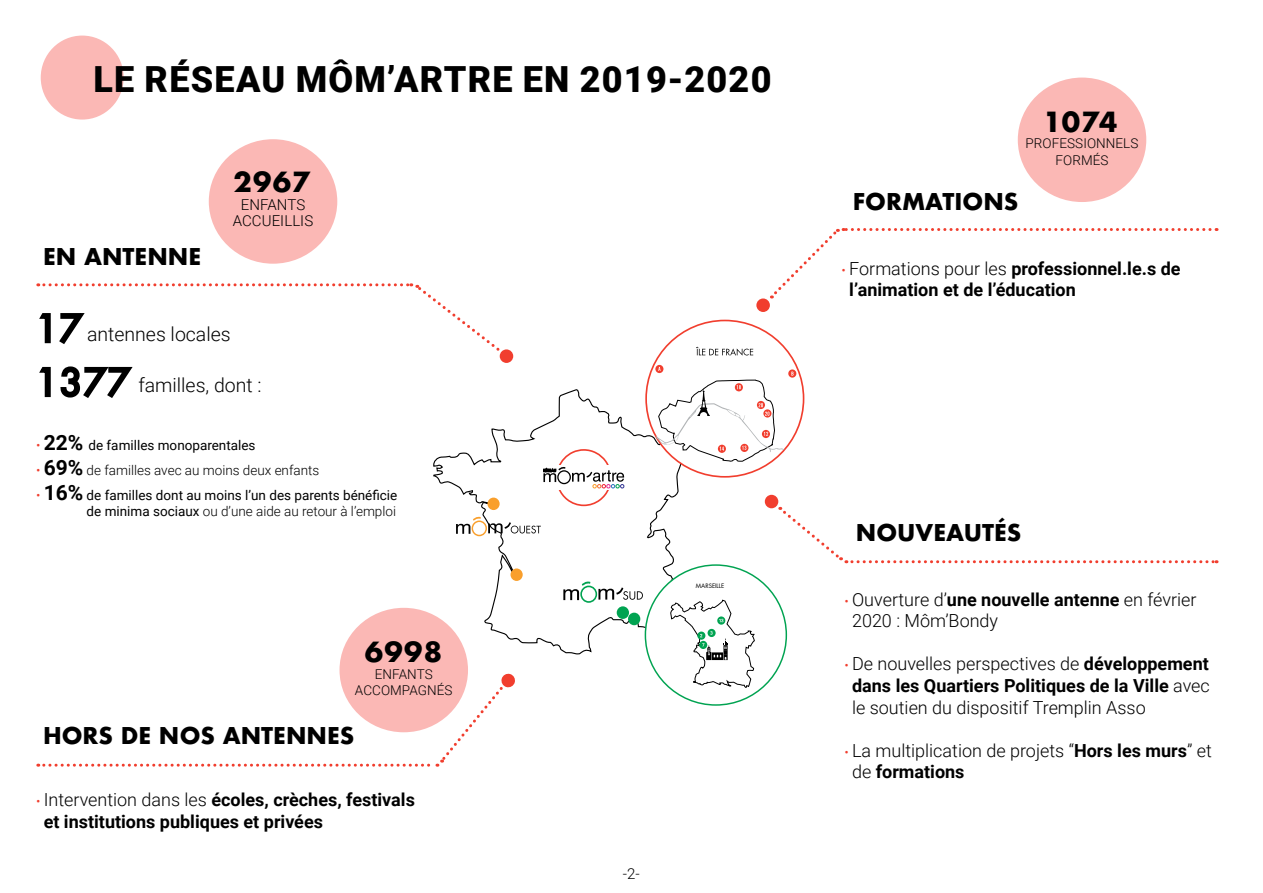
<style>
.page{position:relative;width:1263px;height:893px;background:#fff}
.page>*{position:absolute;margin:0;border:0;box-sizing:border-box;transform-origin:0 0}
.t1{font:900 36px "Roboto";letter-spacing:.035em;color:#000}
.t2{font:700 27px "Futura";letter-spacing:.05em;color:#000}
.t3{font:700 22.5px "Futura";color:#000}
.t4{font:300 19.5px "Roboto";color:#000}
.t5{font:300 18px/21.6px "Roboto";color:#000}
.t6{font:700 18px/21.6px "Roboto";color:#000}
.t7{font:300 15px/16.5px "Roboto";letter-spacing:.005em;color:#000}
.t8{font:13.5px/16.2px "Roboto";color:#000;text-align:right}
.t9{font:300 13.5px/16.5px "Roboto";letter-spacing:.005em;color:#000;text-align:center}
.t10{font:6px "Futura";color:#000}
.s1{font-weight:300;color:#f13e2e}
.s2{font-weight:700;font-size:21px}
.s3{color:#f13e2e}
.s4{font-weight:300}
.s5{font-weight:300;font-size:13.5px;color:#f13e2e}
.s6{font-size:13.5px;color:#f13e2e}
.s7{font-weight:700}
</style>
<div class="page">
<svg style="left:771px;top:228px;width:439px;height:70px"></svg>
<svg style="left:780px;top:507px;width:437px;height:56px"></svg>
<svg style="left:38px;top:283px;width:398px;height:61px"></svg>
<svg style="left:39px;top:366px;width:12px;height:32px"></svg>
<svg style="left:60px;top:366px;width:73px;height:32px"></svg>
<div style="left:756px;top:298px;width:14px;height:14px;background:#f13e2e;border-radius:50%"></div>
<div style="left:765px;top:495px;width:13px;height:13px;background:#f13e2e;border-radius:50%"></div>
<svg style="left:38px;top:673px;width:477px;height:94px"></svg>
<div style="left:209px;top:139px;width:128px;height:125px;background:#fbb8b5;border-radius:50%"></div>
<div style="left:339px;top:608px;width:129px;height:124px;background:#fbb8b5;border-radius:50%"></div>
<div style="left:1018px;top:78px;width:128px;height:124px;background:#fbb8b5;border-radius:50%"></div>
<div style="left:41px;top:36px;width:83px;height:84px;background:#fbb8b5;border-radius:50%"></div>
<svg style="left:432px;top:299px;width:256px;height:357px"></svg>
<div style="left:617px;top:606px;width:12px;height:13px;background:#00a351;border-radius:50%"></div>
<div style="left:628px;top:613px;width:12px;height:12px;background:#00a351;border-radius:50%"></div>
<svg style="left:456px;top:448px;width:168px;height:88px"></svg>
<div style="left:646px;top:320px;width:157px;height:157px;background:#fff;border-radius:50%"></div>
<svg style="left:696px;top:347px;width:57px;height:9px"></svg>
<svg style="left:656px;top:380px;width:128px;height:82px"></svg>
<svg style="left:788px;top:369px;width:8px;height:9px"></svg>
<svg style="left:655px;top:365px;width:8px;height:8px"></svg>
<div style="left:645px;top:565px;width:141px;height:140px;background:#fff;border-radius:50%"></div>
<svg style="left:563px;top:580px;width:80px;height:23px"></svg>
<svg style="left:668px;top:600px;width:87px;height:87px"></svg>
<div style="left:487px;top:498px;width:13px;height:12px;background:#f99f2c;border-radius:50%"></div>
<div style="left:510px;top:568px;width:13px;height:13px;background:#f99f2c;border-radius:50%"></div>
<h1 class="t1" style="left:93px;top:54px;width:122px">LE RÉSEA</h1>
<h1 class="t1" style="left:261px;top:54px;width:511px">U MÔM’ARTRE EN 2019-2020</h1>
<p class="t3" style="left:43px;top:240px;width:157px">EN ANTENNE</p>
<h2 class="t2" style="left:233px;top:162px;width:78px">2967</h2>
<p class="t7" style="left:233px;top:196px;width:74px;text-indent:8px">enfants accueilli</p>
<p class="t7" style="left:304px;top:212px;width:10px">s</p>
<p class="t4" style="left:87px;top:320px;width:145px">antennes locales</p>
<p class="t4" style="left:138px;top:372px;width:125px">familles, dont :</p>
<p class="t8" style="left:36px;top:436px;width:221px"><span class="s1">•</span> <span class="s2">22%</span> de familles monoparentales</p>
<p class="t9" style="left:36px;top:461px;width:285px"><span class="s3">•</span> <span class="s2">69%</span> de familles avec au moins deux enfants</p>
<p class="t8" style="left:36px;top:487px;width:363px"><span class="s1">•</span> <span class="s2">16%</span> de familles dont au moins l’un des parents bénéficie de minima sociaux <span class="s4">ou d’une aide au retour à l’emploi</span></p>
<h2 class="t2" style="left:365px;top:632px;width:79px">6998</h2>
<p class="t9" style="left:355px;top:665px;width:99px">enfants<br>accom pagnés</p>
<p class="t3" style="left:43px;top:720px;width:313px">HORS DE NOS ANTENN ES</p>
<p class="t6" style="left:44px;top:788px;width:373px;text-indent:-8px"><span class="s5">•</span> <span class="s4">Intervention dans les</span> écoles, crèches, festivals et institutions publiques et privées</p>
<p class="t10" style="left:696px;top:582px;width:30px">MARSEILLE</p>
<p class="t7" style="left:623px;top:865px;width:18px">-2-</p>
<h2 class="t2" style="left:1043px;top:102px;width:76px">1074</h2>
<p class="t9" style="left:1025px;top:135px;width:114px">professionnels formés</p>
<p class="t3" style="left:853px;top:185px;width:167px">FORMATION S</p>
<p class="t6" style="left:849px;top:257px;width:333px;text-indent:-8px"><span class="s5">•</span> <span class="s4">Formations pour les</span> professionnel.le.s de l’animation et de l’éducation</p>
<p class="t3" style="left:856px;top:516px;width:167px">N OUVEAUTÉS</p>
<p class="t5" style="left:852px;top:588px;width:346px;text-indent:-8px"><span class="s6">•</span> Ouverture d’<span class="s7">une nouvelle antenne</span> en février<br>2020 : Môm’Bondy</p>
<p class="t5" style="left:852px;top:653px;width:359px;text-align:justify;text-indent:-8px"><span class="s6">•</span> De nouvelles perspectives de <span class="s7">développement dans les Quartiers Politiques de la Ville</span> avec le soutien du dispositif Tremplin Asso</p>
<p class="t5" style="left:852px;top:739px;width:361px;text-indent:-8px"><span class="s6">•</span> La multiplication de projets “<span class="s7">Hors les murs</span>” et de <span class="s7">formations</span></p>
</div>
